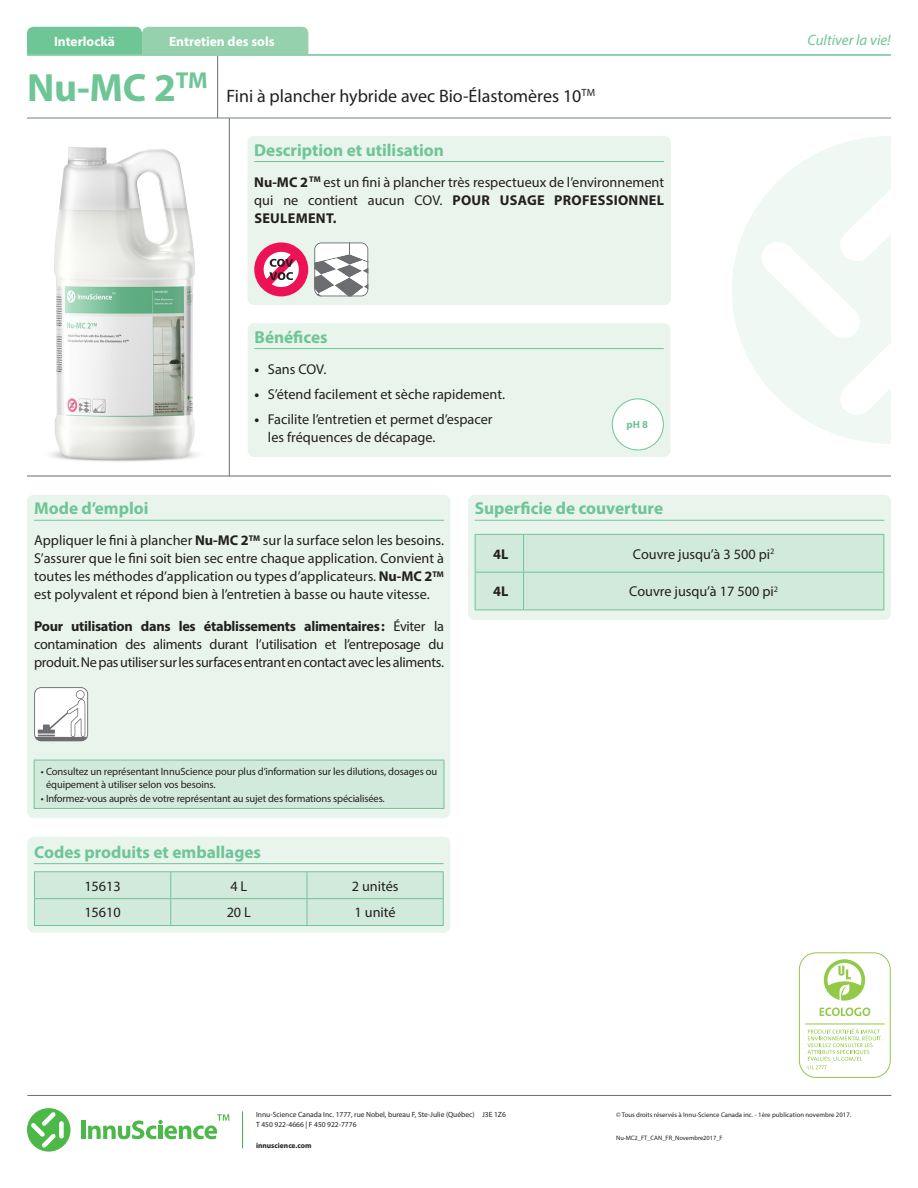
<style>
.page{position:relative;width:918px;height:1188px;background:#fff}
.page>*{position:absolute;margin:0;border:0;box-sizing:border-box;transform-origin:0 0}
.t1{font:700 39.6px "Myriad Pro";color:#6ec596}
.t2{font:18px "Myriad Pro";color:#231f20}
.Titre_-_Description{font:700 17.25px "Myriad Pro";color:#6ec596}
.t3{font:italic 15px "Myriad Pro";color:#6ec596}
.Texte_Tableau_Direct{font:14.25px/18px "Myriad Pro";color:#231f20;text-align:justify}
.Texte_Courant{font:14.25px/18px "Myriad Pro";color:#231f20;text-align:justify}
.Texte_Courant_Tablea{font:14.25px "Myriad Pro";color:#231f20}
.Texte_Courant_Tablea-2{font:700 14.25px "Myriad Pro";color:#231f20}
.t4{font:700 13.5px "Myriad Pro";color:#fff}
.Texte_Courant-2{font:10.5px/13.5px "Myriad Pro";letter-spacing:-.01em;color:#231f20}
.t5{font:700 10.5px "Myriad Pro";color:#6ec596}
.t6{font:7.5px/10.5px "Myriad Pro";color:#231f20}
.t7{font:700 7.5px "Myriad Pro";color:#231f20}
.t8{font:6.75px "Myriad Pro";color:#231f20}
.t9{font:6.3px "Myriad Pro";color:#231f20}
.s1{font-weight:700}
</style>
<div class="page">
<hr style="left:27px;top:118px;width:864px;height:1px;background:#727f85">
<hr style="left:27px;top:1095px;width:864px;height:1px;background:#6c6d70">
<hr style="left:81px;top:1121px;width:4px;height:18px;background:#4cb848">
<svg style="left:88px;top:1114px;width:142px;height:25px"></svg>
<svg style="left:27px;top:1108px;width:43px;height:44px"></svg>
<hr style="left:217px;top:56px;width:1px;height:62px;background:#6c6d70">
<hr style="left:27px;top:54px;width:864px;height:2px;background:#6ec596">
<svg style="left:27px;top:27px;width:281px;height:27px;background:#85cca3"></svg>
<hr style="left:242px;top:1111px;width:1px;height:37px;background:#3eb049">
<hr style="left:229px;top:118px;width:1px;height:358px;background:#6c6d70">
<hr style="left:27px;top:476px;width:864px;height:1px;background:#6c6d70">
<svg style="left:732px;top:136px;width:159px;height:308px;fill:#eff8f2"></svg>
<div style="left:248px;top:323px;width:422px;height:134px;background:#e8f4ec;border-radius:7px"></div>
<hr style="left:254px;top:348px;width:410px;height:1px;background:#6ec596">
<div style="left:27px;top:837px;width:423px;height:96px;background:#e8f4ec;border-radius:7px"></div>
<hr style="left:34px;top:863px;width:410px;height:1px;background:#6ec596">
<hr style="left:34px;top:871px;width:137px;height:1px;background:#6ec596">
<hr style="left:171px;top:871px;width:136px;height:1px;background:#6ec596">
<hr style="left:307px;top:871px;width:137px;height:1px;background:#6ec596">
<div style="left:34px;top:872px;width:410px;height:54px;background:#d2eadb"></div>
<hr style="left:171px;top:898px;width:136px;height:1px;background:#6ec596">
<hr style="left:307px;top:898px;width:137px;height:1px;background:#6ec596">
<hr style="left:171px;top:925px;width:136px;height:1px;background:#6ec596">
<hr style="left:307px;top:925px;width:137px;height:1px;background:#6ec596">
<div style="left:27px;top:495px;width:423px;height:323px;background:#e8f4ec;border-radius:7px"></div>
<div style="left:34px;top:760px;width:410px;height:48px;background:#d2eadb"></div>
<hr style="left:34px;top:760px;width:1px;height:48px;background:#6ec596">
<hr style="left:34px;top:760px;width:410px;height:1px;background:#6ec596">
<hr style="left:444px;top:760px;width:1px;height:48px;background:#6ec596">
<hr style="left:34px;top:808px;width:410px;height:1px;background:#6ec596">
<hr style="left:34px;top:520px;width:410px;height:1px;background:#6ec596">
<svg style="left:34px;top:687px;width:54px;height:54px"></svg>
<div style="left:35px;top:688px;width:52px;height:52px;background:#fff;border-radius:6px"></div>
<svg style="left:35px;top:690px;width:53px;height:51px"></svg>
<div style="left:248px;top:136px;width:423px;height:169px;background:#e8f4ec;border-radius:7px"></div>
<hr style="left:254px;top:161px;width:410px;height:1px;background:#6ec596">
<svg style="left:254px;top:242px;width:54px;height:54px"></svg>
<svg style="left:314px;top:242px;width:54px;height:54px;background:#c4c4c5"></svg>
<img style="left:51px;top:147px;width:146px;height:315px">
<div style="left:468px;top:495px;width:423px;height:125px;background:#e8f4ec;border-radius:7px"></div>
<hr style="left:475px;top:520px;width:409px;height:1px;background:#6ec596">
<div style="left:476px;top:535px;width:408px;height:75px;background:#d2eadb"></div>
<hr style="left:475px;top:535px;width:1px;height:37px;background:#6ec596">
<hr style="left:475px;top:573px;width:1px;height:37px;background:#6ec596">
<hr style="left:475px;top:534px;width:49px;height:1px;background:#6ec596">
<hr style="left:475px;top:572px;width:49px;height:1px;background:#6ec596">
<hr style="left:475px;top:610px;width:49px;height:1px;background:#6ec596">
<hr style="left:523px;top:535px;width:1px;height:37px;background:#6ec596">
<hr style="left:523px;top:573px;width:1px;height:37px;background:#6ec596">
<hr style="left:524px;top:534px;width:360px;height:1px;background:#6ec596">
<hr style="left:884px;top:535px;width:1px;height:37px;background:#6ec596">
<hr style="left:884px;top:573px;width:1px;height:37px;background:#6ec596">
<hr style="left:524px;top:572px;width:360px;height:1px;background:#6ec596">
<hr style="left:524px;top:610px;width:360px;height:1px;background:#6ec596">
<div style="left:799px;top:952px;width:92px;height:126px;border:1px solid #92c947;border-radius:17px"></div>
<hr style="left:805px;top:1024px;width:80px;height:1px;background:#92c947">
<svg style="left:820px;top:1008px;width:50px;height:8px"></svg>
<svg style="left:807px;top:1029px;width:75px;height:40px"></svg>
<svg style="left:824px;top:959px;width:41px;height:42px"></svg>
<div style="left:612px;top:399px;width:51px;height:51px;background:#fff;border-radius:50%"></div>
<div style="left:612px;top:399px;width:52px;height:51px;border:1px solid #6ec596;border-radius:50%"></div>
<p class="t4" style="left:54px;top:32px;width:62px">Interlockä</p>
<p class="t4" style="left:169px;top:32px;width:107px">Entretien des sols</p>
<p class="t3" style="left:808px;top:30px;width:85px">Cultiver la vie!</p>
<h1 class="t1" style="left:27px;top:62px;width:182px">Nu-MC 2<sup>TM</sup></h1>
<p class="t2" style="left:227px;top:85px;width:370px">Fini à plancher hybride avec Bio-Élastomères 10<sup>TM</sup></p>
<p class="Titre_-_Description" style="left:254px;top:139px;width:191px">Description et utilisation</p>
<p class="Texte_Courant" style="left:254px;top:173px;width:411px"><span class="s1">Nu-MC 2</span><sup>TM</sup> est un fini à plancher très respectueux de l’environnement qui ne contient aucun COV. <span class="s1">POUR USAGE PROFESSIONNEL SEULEMENT.</span></p>
<p class="Titre_-_Description" style="left:254px;top:326px;width:75px">Bénéfices</p>
<p class="Texte_Tableau_Direct" style="left:254px;top:360px;width:73px"><span class="s1">•</span> Sans COV.</p>
<p class="Texte_Tableau_Direct" style="left:254px;top:385px;width:252px"><span class="s1">•</span> S’étend facilement et sèche rapidement.</p>
<p class="Texte_Tableau_Direct" style="left:268px;top:410px;width:226px;text-indent:-14px"><span class="s1">•</span> Facilite l’entretien et permet d’espacer les fréquences de décapage.</p>
<p class="t5" style="left:626px;top:418px;width:23px">pH 8</p>
<p class="Titre_-_Description" style="left:34px;top:497px;width:116px">Mode d’emploi</p>
<p class="Texte_Tableau_Direct" style="left:34px;top:531px;width:411px">Appliquer le fini à plancher <span class="s1">Nu-MC 2</span><sup>TM</sup> sur la surface selon les besoins.<br>S’assurer que le fini soit bien sec entre chaque application. Convient à toutes les méthodes d’application ou types d’applicateurs. <span class="s1">Nu-MC 2</span><sup>TM </sup>est polyvalent et répond bien à l’entretien à basse ou haute vitesse.</p>
<p class="Texte_Tableau_Direct" style="left:34px;top:617px;width:411px"><span class="s1">Pour utilisation dans les établissements alimentaires:</span> Éviter la contamination des aliments durant l’utilisation et l’entreposage du produit. Ne pas utiliser sur les surfaces entrant en contact avec les aliments.</p>
<p class="Titre_-_Description" style="left:475px;top:497px;width:190px">Superficie de couverture</p>
<p class="Texte_Courant_Tablea-2" style="left:493px;top:544px;width:17px">4L</p>
<p class="Texte_Courant_Tablea" style="left:633px;top:545px;width:143px">Couvre jusqu’à 3 500 pi<sup>2</sup></p>
<p class="Texte_Courant_Tablea-2" style="left:493px;top:582px;width:17px">4L</p>
<p class="Texte_Courant_Tablea" style="left:629px;top:583px;width:150px">Couvre jusqu’à 17 500 pi<sup>2</sup></p>
<p class="Texte_Courant-2" style="left:46px;top:764px;width:393px;text-indent:-5px">• Consultez un représentant InnuScience pour plus d’information sur les dilutions, dosages ou équipement à utiliser selon vos besoins.</p>
<p class="Texte_Courant-2" style="left:41px;top:791px;width:345px">• Informez-vous auprès de votre représentant au sujet des formations spécialisées.</p>
<p class="Titre_-_Description" style="left:34px;top:841px;width:228px">Codes produits et emballages</p>
<p class="Texte_Courant_Tablea" style="left:84px;top:877px;width:38px">15613</p>
<p class="Texte_Courant_Tablea" style="left:230px;top:877px;width:19px">4 L</p>
<p class="Texte_Courant_Tablea" style="left:352px;top:877px;width:48px">2 unités</p>
<p class="Texte_Courant_Tablea" style="left:84px;top:904px;width:38px">15610</p>
<p class="Texte_Courant_Tablea" style="left:227px;top:904px;width:26px">20 L</p>
<p class="Texte_Courant_Tablea" style="left:355px;top:904px;width:43px">1 unité</p>
<p class="t6" style="left:256px;top:1109px;width:251px">Innu-Science Canada Inc. 1777, rue Nobel, bureau F, Ste-Julie (Québec) J3E 1Z6<br>T 450 922-4666 | F 450 922-7776</p>
<p class="t7" style="left:256px;top:1141px;width:57px">innuscience.com</p>
<p class="t8" style="left:616px;top:1110px;width:237px">© Tous droits réservés à Innu-Science Canada inc. - 1ère publication novembre 2017.</p>
<p class="t9" style="left:616px;top:1134px;width:108px">Nu-MC2_FT_CAN_FR_Novembre2017_F</p>
</div>
